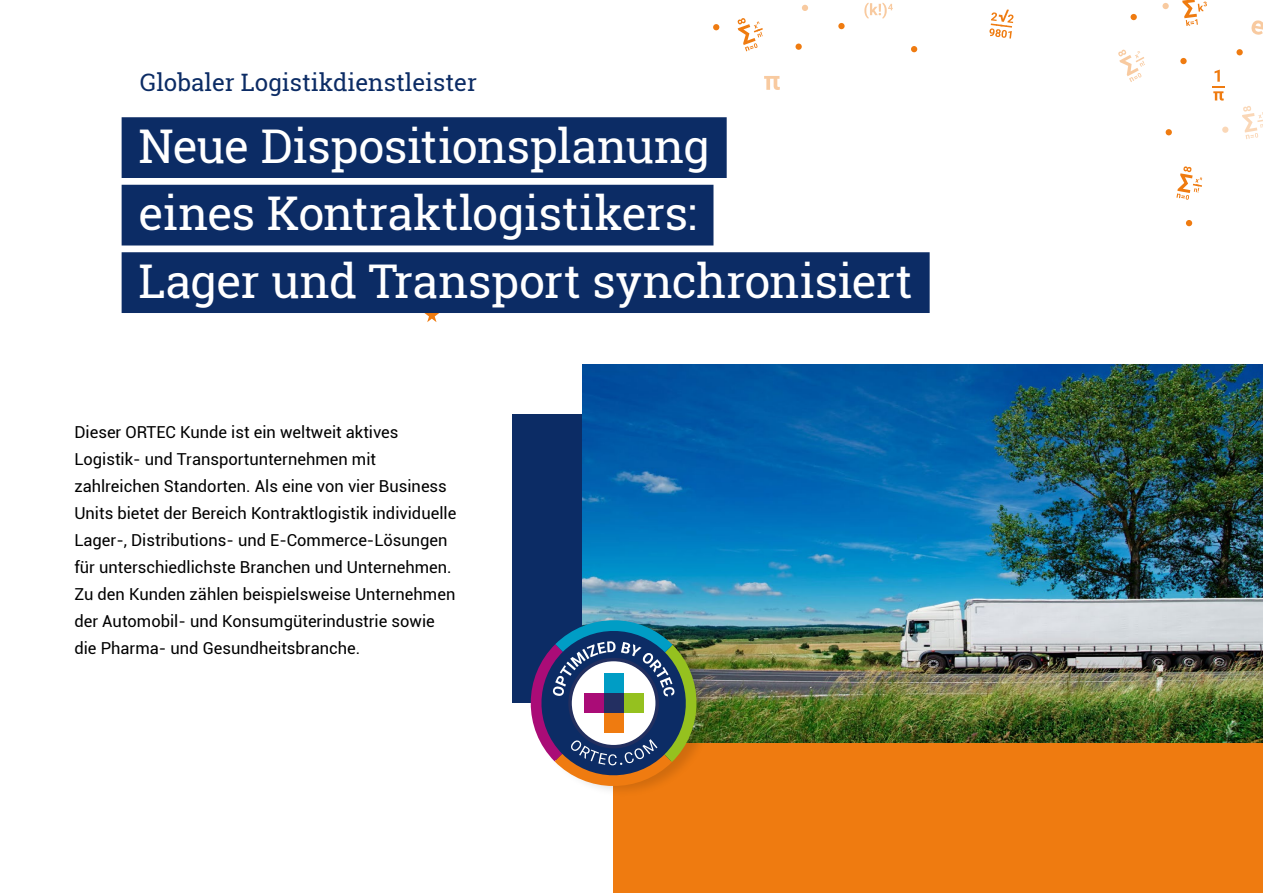
<style>
.page{position:relative;width:1263px;height:893px;background:#fff}
.page>*{position:absolute;margin:0;border:0;box-sizing:border-box;transform-origin:0 0}
.t1{font:46.5px/67.5px "Roboto Slab";letter-spacing:-.015em;color:#fff}
.t2{font:24px "Roboto Slab";color:#0c2c65}
.t3{font:16.5px/27px "Roboto";color:#000}
</style>
<div class="page">
<svg style="left:1242px;top:106px;width:21px;height:33px"></svg>
<svg style="left:764px;top:76px;width:16px;height:14px"></svg>
<svg style="left:864px;top:3px;width:29px;height:16px"></svg>
<svg style="left:1118px;top:50px;width:27px;height:32px"></svg>
<svg style="left:1222px;top:127px;width:6px;height:6px"></svg>
<svg style="left:1130px;top:14px;width:7px;height:6px"></svg>
<svg style="left:795px;top:44px;width:7px;height:6px"></svg>
<svg style="left:713px;top:24px;width:6px;height:6px"></svg>
<div style="left:1165px;top:129px;width:7px;height:6px;background:#ef7b10;border-radius:50%"></div>
<svg style="left:1186px;top:220px;width:6px;height:6px"></svg>
<div style="left:1180px;top:58px;width:7px;height:6px;background:#ef7b10;border-radius:50%"></div>
<div style="left:1162px;top:3px;width:7px;height:6px;background:#f8caa0;border-radius:50%"></div>
<div style="left:1236px;top:49px;width:7px;height:6px;background:#ef7b10;border-radius:50%"></div>
<svg style="left:911px;top:46px;width:6px;height:6px"></svg>
<div style="left:838px;top:23px;width:7px;height:6px;background:#ef7b10;border-radius:50%"></div>
<svg style="left:802px;top:5px;width:6px;height:6px"></svg>
<svg style="left:424px;top:313px;width:15px;height:9px"></svg>
<svg style="left:1176px;top:166px;width:26px;height:34px"></svg>
<svg style="left:1251px;top:20px;width:12px;height:15px"></svg>
<svg style="left:989px;top:10px;width:24px;height:29px"></svg>
<svg style="left:1212px;top:70px;width:12px;height:31px"></svg>
<svg style="left:738px;top:18px;width:25px;height:33px"></svg>
<svg style="left:1182px;top:0;width:25px;height:26px"></svg>
<div style="left:614px;top:575px;width:649px;height:318px;background:#ef7b10"></div>
<div style="left:512px;top:414px;width:723px;height:288px;background:#0c2c65"></div>
<img style="left:583px;top:364px;width:680px;height:378px">
<div style="left:122px;top:117px;width:605px;height:61px;background:#0c2c65"></div>
<div style="left:122px;top:185px;width:591px;height:60px;background:#0c2c65"></div>
<div style="left:122px;top:252px;width:808px;height:61px;background:#0c2c65"></div>
<div style="left:531px;top:614px;width:184px;height:184px;background:#000;opacity:.13"></div>
<svg style="left:522px;top:612px;width:183px;height:182px"></svg>
<div style="left:584px;top:693px;width:20px;height:20px;background:#aa0c77"></div>
<div style="left:604px;top:693px;width:20px;height:20px;background:#232f61"></div>
<div style="left:604px;top:713px;width:20px;height:20px;background:#ef7b10"></div>
<div style="left:604px;top:673px;width:20px;height:20px;background:#009dc5"></div>
<div style="left:624px;top:693px;width:20px;height:20px;background:#95c11f"></div>
<h2 class="t2" style="left:140px;top:66px;width:338px">Globaler Logistikdienstleister</h2>
<h1 class="t1" style="left:139px;top:112px;width:775px">Neue Dispositionsplanung<br>eines Kontraktlogistikers:<br>Lager und Transport synchronisiert</h1>
<p class="t3" style="left:74px;top:418px;width:383px">Dieser ORTEC Kunde ist ein weltweit aktives Logistik- und Transportunternehmen mit zahlreichen Standorten. Als eine von vier Business Units bietet der Bereich Kontraktlogistik individuelle Lager-, Distributions- und E-Commerce-Lösungen für unterschiedlichste Branchen und Unternehmen.<br>Zu den Kunden zählen beispielsweise Unternehmen der Automobil- und Konsumgüterindustrie sowie die Pharma- und Gesundheitsbranche.</p>
</div>
